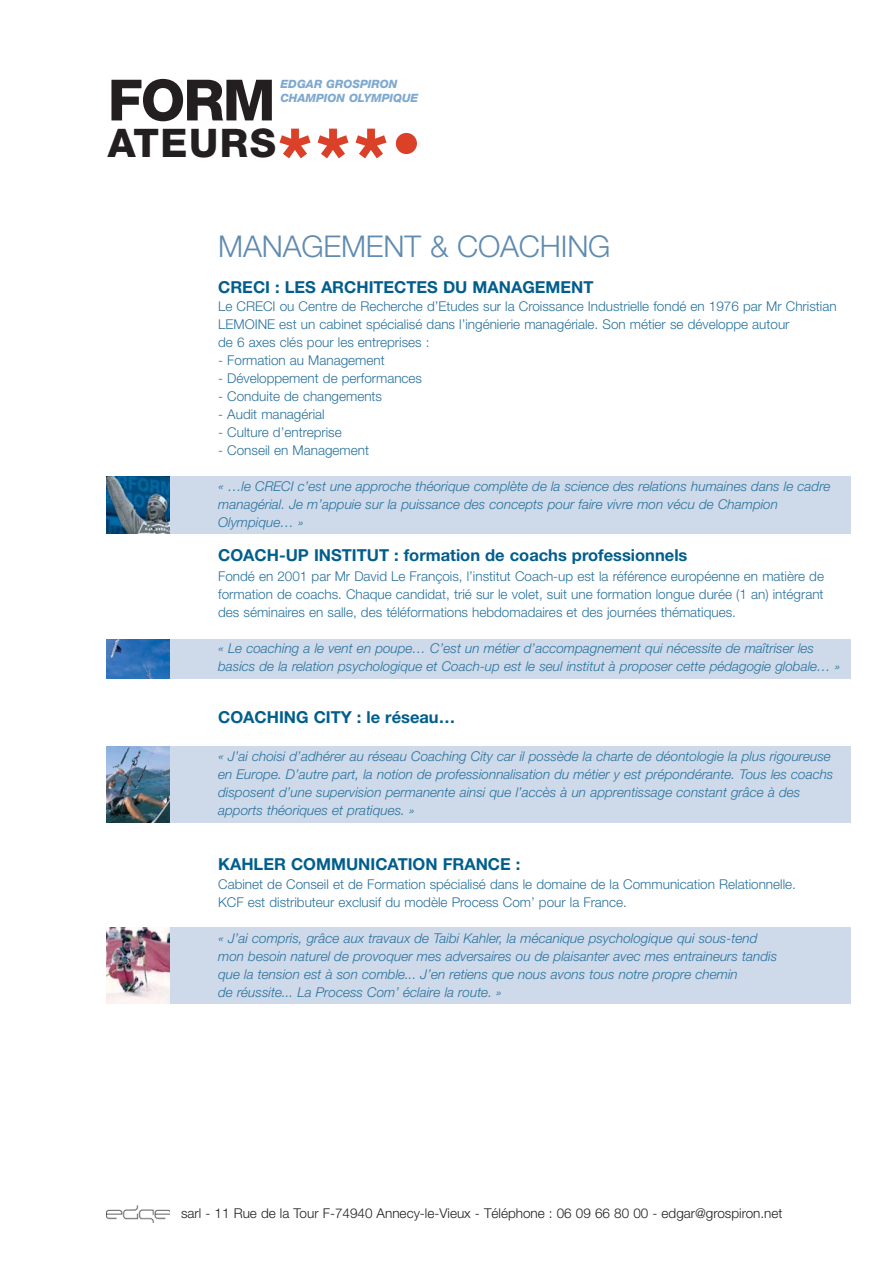
<style>
.page{position:relative;width:893px;height:1263px;background:#fff}
.page>*{position:absolute;margin:0;border:0;box-sizing:border-box;transform-origin:0 0}
.t1{font:800 57px "Helvetica Neue";color:#231f20}
.t2{font:800 39.45px "Helvetica Neue";letter-spacing:.04em;color:#231f20}
.t3{font:300 30px "Helvetica Neue";letter-spacing:-.005em;color:#5f8bb0}
.t4{font:700 16.5px "Helvetica Neue";color:#005e8d}
.t5{font:italic 300 13.5px/18px "Helvetica Neue";color:#28729d}
.t6{font:300 13.5px/18px "Helvetica Neue";color:#28729d}
.t7{font:300 13.5px "Helvetica Neue";color:#231f20}
.t8{font:italic 800 11.4px/14.4px "Helvetica Neue";color:#7ea9cf}
.s1{font-size:78.9px;color:#db4028}
.s2{font-size:59.1px;color:#db4028}
</style>
<div class="page">
<img style="left:106px;top:1205px;width:64px;height:17px">
<div style="left:170px;top:476px;width:680px;height:57px;background:#cedaea"></div>
<img style="left:106px;top:476px;width:64px;height:57px">
<div style="left:170px;top:639px;width:680px;height:40px;background:#cedaea"></div>
<img style="left:106px;top:639px;width:64px;height:40px">
<div style="left:170px;top:746px;width:680px;height:77px;background:#cedaea"></div>
<img style="left:106px;top:746px;width:64px;height:77px">
<div style="left:170px;top:927px;width:680px;height:77px;background:#cedaea"></div>
<img style="left:106px;top:927px;width:64px;height:77px">
<h1 class="t1" style="left:108px;top:67px;width:169px">FORM</h1>
<h2 class="t2" style="left:108px;top:121px;width:315px">ATEURS<span class="s1">***</span><span class="s2">•</span></h2>
<p class="t8" style="left:280px;top:77px;width:140px">EDGAR GROSPIRON<br>CHAMPION OLYMPIQUE</p>
<h3 class="t3" style="left:218px;top:235px;width:394px">MANAGEMENT &amp; COACHING</h3>
<p class="t4" style="left:218px;top:281px;width:377px">CRECI : LES ARCHITECTES DU MANAGEMENT</p>
<p class="t6" style="left:218px;top:298px;width:620px">Le CRECI ou Centre de Recherche d’Etudes sur la Croissance Industrielle fondé en 1976 par Mr Christian<br>LEMOINE est un cabinet spécialisé dans l’ingénierie managériale. Son métier se développe autour<br>de 6 axes clés pour les entreprises :</p>
<p class="t6" style="left:218px;top:352px;width:168px">- Formation au Management</p>
<p class="t6" style="left:218px;top:370px;width:205px">- Développement de performances</p>
<p class="t6" style="left:218px;top:388px;width:165px">- Conduite de changements</p>
<p class="t6" style="left:218px;top:406px;width:108px">- Audit managérial</p>
<p class="t6" style="left:218px;top:424px;width:125px">- Culture d’entreprise</p>
<p class="t6" style="left:218px;top:442px;width:152px">- Conseil en Management</p>
<p class="t5" style="left:218px;top:478px;width:614px">« …le CRECI c’est une approche théorique complète de la science des relations humaines dans le cadre managérial. Je m’appuie sur la puissance des concepts pour faire vivre mon vécu de Champion<br>Olympique… »</p>
<p class="t4" style="left:218px;top:549px;width:471px">COACH-UP INSTITUT : formation de coachs professionnels</p>
<p class="t6" style="left:218px;top:568px;width:607px;text-align:justify">Fondé en 2001 par Mr David Le François, l’institut Coach-up est la référence européenne en matière de formation de coachs. Chaque candidat, trié sur le volet, suit une formation longue durée (1 an) intégrant des séminaires en salle, des téléformations hebdomadaires et des journées thématiques.</p>
<p class="t5" style="left:218px;top:640px;width:624px">« Le coaching a le vent en poupe… C’est un métier d’accompagnement qui nécessite de maîtriser les basics de la relation psychologique et Coach-up est le seul institut à proposer cette pédagogie globale… »</p>
<p class="t4" style="left:218px;top:711px;width:239px">COACHING CITY : le réseau…</p>
<p class="t5" style="left:218px;top:748px;width:617px">« J’ai choisi d’adhérer au réseau Coaching City car il possède la charte de déontologie la plus rigoureuse en Europe. D’autre part, la notion de professionnalisation du métier y est prépondérante. Tous les coachs disposent d’une supervision permanente ainsi que l’accès à un apprentissage constant grâce à des apports théoriques et pratiques. »</p>
<p class="t4" style="left:218px;top:858px;width:304px">KAHLER COMMUNICATION FRANCE :</p>
<p class="t6" style="left:218px;top:877px;width:579px">Cabinet de Conseil et de Formation spécialisé dans le domaine de la Communication Relationnelle.<br>KCF est distributeur exclusif du modèle Process Com’ pour la France.</p>
<p class="t5" style="left:218px;top:931px;width:560px">« J’ai compris, grâce aux travaux de Taibi Kahler, la mécanique psychologique qui sous-tend mon besoin naturel de provoquer mes adversaires ou de plaisanter avec mes entraineurs tandis que la tension est à son comble... J’en retiens que nous avons tous notre propre chemin<br>de réussite... La Process Com’ éclaire la route. »</p>
<p class="t7" style="left:181px;top:1208px;width:603px">sarl - 11 Rue de la Tour F-74940 Annecy-le-Vieux - Téléphone : 06 09 66 80 00 - edgar@grospiron.net</p>
</div>
